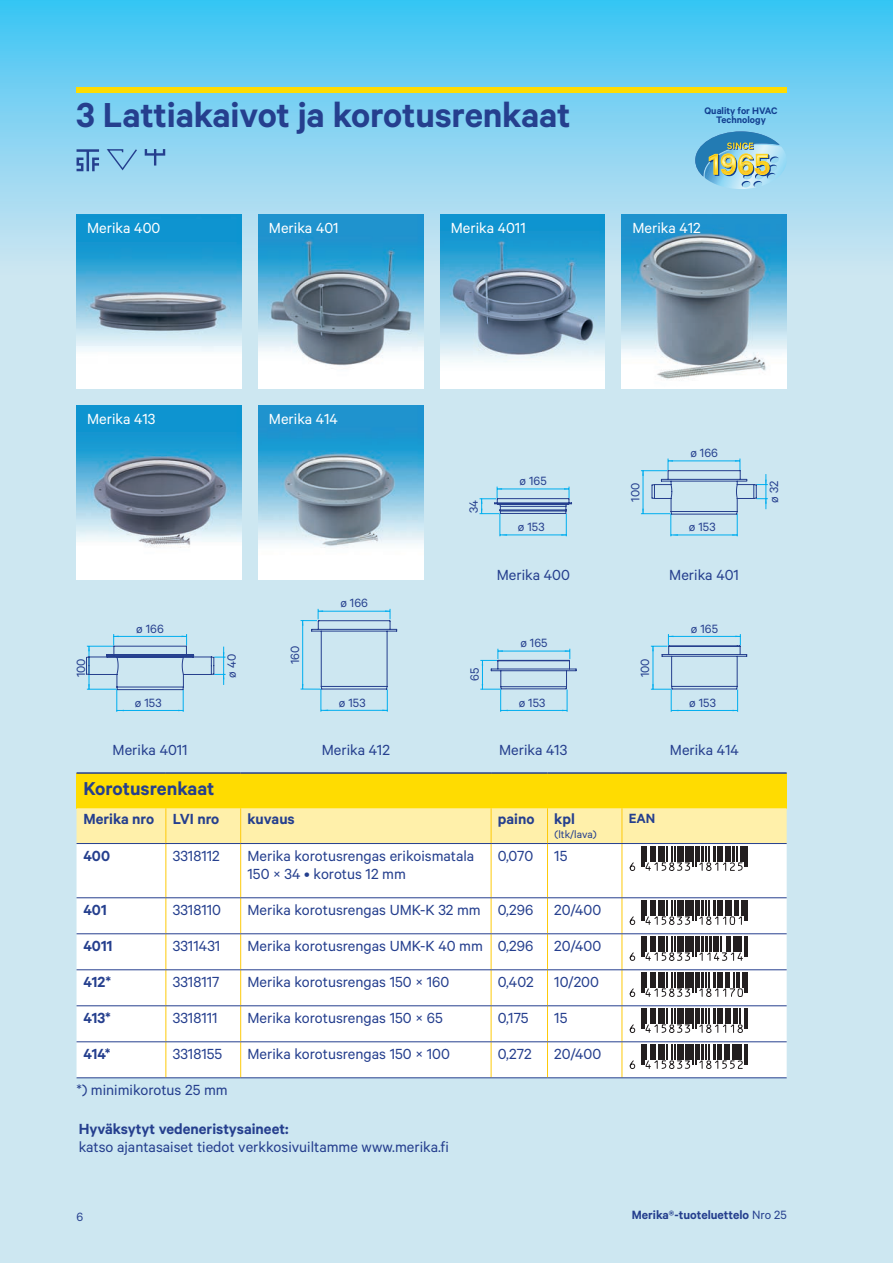
<style>
.page{position:relative;width:893px;height:1263px;background:#cde7f1}
.page>*{position:absolute;margin:0;border:0;box-sizing:border-box;transform-origin:0 0}
.t1{font:600 39px "Calibre";letter-spacing:-.005em;color:#253f8e}
.t2{font:600 21px "Calibre";color:#253f8e}
.t3{font:16.5px/18px "Calibre";color:#253f8e}
.t4{font:600 16.5px "Calibre";color:#253f8e}
.t5{font:16.5px "Calibre";color:#fff}
.t6{font:600 15px "Calibre";color:#253f8e}
.t7{font:13.5px "Calibre";color:#253f8e}
.t8{font:600 13.5px "Calibre";color:#253f8e}
.t9{font:12px "Calibre";color:#253f8e}
.t10{font:600 10.65px/9.6px "Calibre";color:#123f90;text-align:center}
.s1{font-weight:400}
</style>
<div class="page">
<div style="left:0;top:0;width:893px;height:275px;background:linear-gradient(to bottom,#3ec4f3,#d2e5f1)"></div>
<div style="left:77px;top:87px;width:710px;height:6px;background:#ffdc01"></div>
<svg style="left:695px;top:131px;width:92px;height:58px;background:#8bbbc0"></svg>
<div style="left:77px;top:773px;width:710px;height:35px;background:#ffdc01"></div>
<hr style="left:77px;top:772px;width:89px;height:2px;background:#253f8e">
<hr style="left:166px;top:772px;width:75px;height:2px;background:#253f8e">
<hr style="left:241px;top:772px;width:250px;height:2px;background:#253f8e">
<hr style="left:491px;top:772px;width:56px;height:2px;background:#253f8e">
<hr style="left:547px;top:772px;width:75px;height:2px;background:#253f8e">
<hr style="left:622px;top:772px;width:165px;height:2px;background:#253f8e">
<img style="left:622px;top:214px;width:165px;height:174px">
<img style="left:258px;top:214px;width:165px;height:174px">
<img style="left:258px;top:405px;width:165px;height:175px">
<img style="left:77px;top:214px;width:164px;height:174px">
<img style="left:77px;top:405px;width:164px;height:175px">
<img style="left:440px;top:214px;width:165px;height:174px">
<svg style="left:301px;top:609px;width:96px;height:103px"></svg>
<svg style="left:480px;top:649px;width:97px;height:63px"></svg>
<svg style="left:651px;top:634px;width:96px;height:78px"></svg>
<svg style="left:641px;top:458px;width:127px;height:78px"></svg>
<svg style="left:105px;top:148px;width:33px;height:24px"></svg>
<svg style="left:145px;top:149px;width:20px;height:17px"></svg>
<svg style="left:77px;top:149px;width:22px;height:22px"></svg>
<svg style="left:480px;top:487px;width:92px;height:49px"></svg>
<svg style="left:77px;top:808px;width:710px;height:271px;background:#edebe3"></svg>
<svg style="left:86px;top:634px;width:140px;height:78px"></svg>
<h1 class="t1" style="left:77px;top:92px;width:495px">3 Lattiakaivot ja korotusrenkaat</h1>
<p class="t10" style="left:704px;top:105px;width:74px">Quality for HVAC<br>Technology</p>
<p class="t5" style="left:87px;top:218px;width:75px">Merika 400</p>
<p class="t5" style="left:269px;top:218px;width:71px">Merika 401</p>
<p class="t5" style="left:451px;top:218px;width:77px">Merika 4011</p>
<p class="t5" style="left:632px;top:218px;width:70px">Merika 412</p>
<p class="t5" style="left:87px;top:409px;width:70px">Merika 413</p>
<p class="t5" style="left:269px;top:409px;width:71px">Merika 414</p>
<p class="t7" style="left:73px;top:677px;width:20px;rotate:-90deg">100</p>
<p class="t7" style="left:136px;top:620px;width:29px">ø 166</p>
<p class="t7" style="left:135px;top:695px;width:28px">ø 153</p>
<p class="t7" style="left:224px;top:677px;width:25px;rotate:-90deg">ø 40</p>
<p class="t7" style="left:287px;top:664px;width:20px;rotate:-90deg">160</p>
<p class="t7" style="left:340px;top:595px;width:29px">ø 166</p>
<p class="t7" style="left:339px;top:695px;width:28px">ø 153</p>
<p class="t7" style="left:466px;top:513px;width:15px;rotate:-90deg">34</p>
<p class="t7" style="left:467px;top:681px;width:15px;rotate:-90deg">65</p>
<p class="t7" style="left:520px;top:473px;width:29px">ø 165</p>
<p class="t7" style="left:518px;top:519px;width:28px">ø 153</p>
<p class="t7" style="left:627px;top:502px;width:20px;rotate:-90deg">100</p>
<p class="t7" style="left:690px;top:445px;width:29px">ø 166</p>
<p class="t7" style="left:689px;top:519px;width:28px">ø 153</p>
<p class="t3" style="left:497px;top:565px;width:75px">Merika 400</p>
<p class="t3" style="left:669px;top:565px;width:71px">Merika 401</p>
<p class="t7" style="left:520px;top:635px;width:29px">ø 165</p>
<p class="t7" style="left:519px;top:695px;width:28px">ø 153</p>
<p class="t7" style="left:637px;top:677px;width:20px;rotate:-90deg">100</p>
<p class="t7" style="left:691px;top:620px;width:29px">ø 165</p>
<p class="t7" style="left:689px;top:695px;width:28px">ø 153</p>
<p class="t3" style="left:113px;top:740px;width:77px">Merika 4011</p>
<p class="t3" style="left:322px;top:740px;width:70px">Merika 412</p>
<p class="t3" style="left:499px;top:740px;width:70px">Merika 413</p>
<p class="t3" style="left:670px;top:740px;width:71px">Merika 414</p>
<p class="t2" style="left:83px;top:776px;width:133px">Korotusrenkaat</p>
<p class="t4" style="left:83px;top:809px;width:138px">Merika nro LVI nro</p>
<p class="t4" style="left:247px;top:809px;width:49px">kuvaus</p>
<p class="t4" style="left:498px;top:809px;width:79px">paino kpl</p>
<p class="t6" style="left:629px;top:810px;width:28px">EAN</p>
<p class="t4" style="left:83px;top:846px;width:28px">400</p>
<p class="t3" style="left:173px;top:846px;width:49px">3318112</p>
<p class="t3" style="left:247px;top:846px;width:228px">Merika korotusrengas erikoismatala<br>150 × 34 • korotus 12 mm</p>
<p class="t3" style="left:498px;top:846px;width:37px">0,070</p>
<p class="t3" style="left:554px;top:846px;width:15px">15</p>
<p class="t4" style="left:83px;top:900px;width:25px">401</p>
<p class="t3" style="left:173px;top:900px;width:50px">3318110</p>
<p class="t3" style="left:247px;top:900px;width:287px">Merika korotusrengas UMK-K 32 mm 0,296</p>
<p class="t3" style="left:554px;top:900px;width:48px">20/400</p>
<p class="t4" style="left:83px;top:936px;width:31px">4011</p>
<p class="t3" style="left:173px;top:936px;width:49px">3311431</p>
<p class="t3" style="left:247px;top:936px;width:287px">Merika korotusrengas UMK-K 40 mm 0,296</p>
<p class="t3" style="left:554px;top:936px;width:48px">20/400</p>
<p class="t4" style="left:83px;top:972px;width:29px">412*</p>
<p class="t3" style="left:173px;top:972px;width:48px">3318117</p>
<p class="t3" style="left:247px;top:972px;width:203px">Merika korotusrengas 150 × 160</p>
<p class="t3" style="left:498px;top:972px;width:103px">0,402 10/200</p>
<p class="t4" style="left:83px;top:1008px;width:29px">413*</p>
<p class="t3" style="left:173px;top:1008px;width:46px">3318111</p>
<p class="t3" style="left:247px;top:1008px;width:197px">Merika korotusrengas 150 × 65</p>
<p class="t3" style="left:498px;top:1008px;width:32px">0,175</p>
<p class="t3" style="left:554px;top:1008px;width:15px">15</p>
<p class="t4" style="left:83px;top:1044px;width:29px">414*</p>
<p class="t3" style="left:173px;top:1045px;width:51px">3318155</p>
<p class="t3" style="left:247px;top:1045px;width:204px">Merika korotusrengas 150 × 100</p>
<p class="t3" style="left:498px;top:1045px;width:35px">0,272</p>
<p class="t3" style="left:554px;top:1045px;width:48px">20/400</p>
<p class="t9" style="left:555px;top:827px;width:44px">(ltk/lava)</p>
<p class="t3" style="left:77px;top:1080px;width:153px">*) minimikorotus 25 mm</p>
<p class="t4" style="left:79px;top:1119px;width:211px">Hyväksytyt vedeneristysaineet:</p>
<p class="t3" style="left:79px;top:1137px;width:372px">katso ajantasaiset tiedot verkkosivuiltamme www.merika.fi</p>
<p class="t7" style="left:766px;top:503px;width:23px;rotate:-90deg">ø 32</p>
<p class="t7" style="left:77px;top:1209px;width:8px">6</p>
<p class="t8" style="left:632px;top:1207px;width:156px">Merika®-tuoteluettelo <span class="s1">Nro 25</span></p>
</div>
